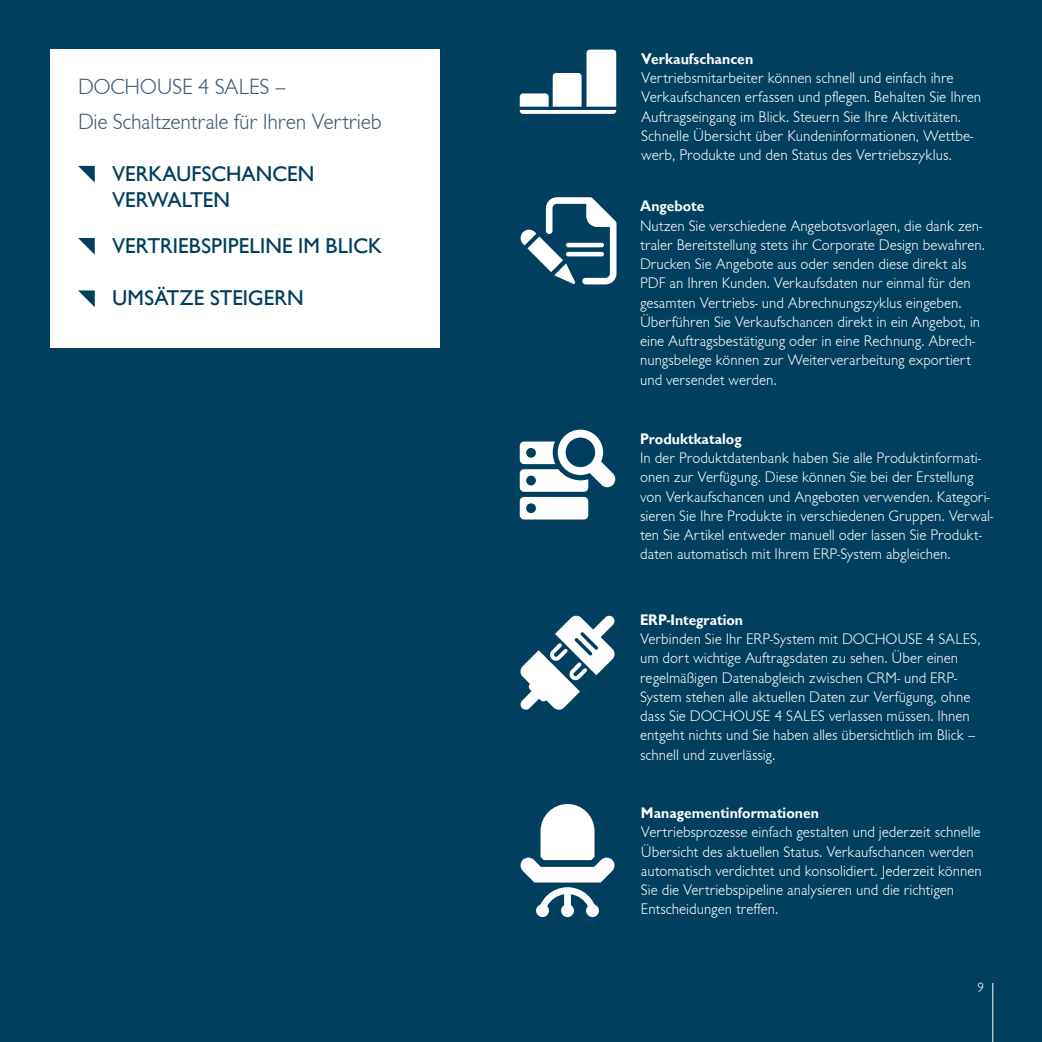
<style>
.page{position:relative;width:1042px;height:1042px;background:#003f5d}
.page>*{position:absolute;margin:0;border:0;box-sizing:border-box;transform-origin:0 0}
.t1{font:300 22.75px/35px "Chantilly";letter-spacing:-.01em;color:#3c5874}
.t2{font:500 22.05px/26.4px "Chantilly";color:#003f5d}
.t3{font:300 15.92px/19.2px "Chantilly";color:#fff}
.t4{font:700 15.92px "Chantilly";color:#fff}
.t5{font:300 15.75px/19.2px "Chantilly";color:#fff}
.t6{font:700 15.75px "Chantilly";color:#fff}
.t7{font:300 14px "Chantilly";color:#fff}
</style>
<div class="page">
<hr style="left:992px;top:983px;width:1px;height:59px;background:#fff">
<svg style="left:520px;top:804px;width:95px;height:113px"></svg>
<svg style="left:520px;top:197px;width:96px;height:87px"></svg>
<svg style="left:520px;top:615px;width:95px;height:95px"></svg>
<svg style="left:520px;top:430px;width:95px;height:89px"></svg>
<div style="left:50px;top:50px;width:389px;height:298px;background:#fff"></div>
<svg style="left:78px;top:166px;width:17px;height:17px"></svg>
<svg style="left:78px;top:238px;width:17px;height:17px"></svg>
<svg style="left:78px;top:290px;width:17px;height:17px"></svg>
<svg style="left:520px;top:50px;width:96px;height:64px"></svg>
<h1 class="t1" style="left:78px;top:70px;width:305px">DOCHOUSE 4 SALES –<br>Die Schaltzentrale für Ihren Vertrieb</h1>
<h2 class="t2" style="left:112px;top:160px;width:204px">VERKAUFSCHANCEN<br>VERWALTEN</h2>
<h2 class="t2" style="left:112px;top:232px;width:271px">VERTRIEBSPIPELINE IM BLICK</h2>
<h2 class="t2" style="left:112px;top:285px;width:193px">UMSÄTZE STEIGERN</h2>
<p class="t4" style="left:641px;top:50px;width:113px">Verkaufschancen</p>
<p class="t3" style="left:641px;top:69px;width:341px">Vertriebsmitarbeiter können schnell und einfach ihre Verkaufschancen erfassen und pflegen. Behalten Sie Ihren Auftragseingang im Blick. Steuern Sie Ihre Aktivitäten.<br>Schnelle Übersicht über Kundeninformationen, Wettbe&shy;werb, Produkte und den Status des Vertriebszyklus.</p>
<p class="t6" style="left:640px;top:197px;width:66px">Angebote</p>
<p class="t5" style="left:640px;top:216px;width:346px">Nutzen Sie verschiedene Angebotsvorlagen, die dank zen&shy;traler Bereitstellung stets ihr Corporate Design bewahren.<br>Drucken Sie Angebote aus oder senden diese direkt als PDF an Ihren Kunden. Verkaufsdaten nur einmal für den gesamten Vertriebs- und Abrechnungszyklus eingeben.<br>Überführen Sie Verkaufschancen direkt in ein Angebot, in eine Auftragsbestätigung oder in eine Rechnung. Abrech&shy;nungsbelege können zur Weiterverarbeitung exportiert und versendet werden.</p>
<p class="t6" style="left:640px;top:430px;width:103px">Produktkatalog</p>
<p class="t5" style="left:640px;top:448px;width:354px">In der Produktdatenbank haben Sie alle Produktinformati&shy;onen zur Verfügung. Diese können Sie bei der Erstellung von Verkaufschancen und Angeboten verwenden. Kategori&shy;sieren Sie Ihre Produkte in verschiedenen Gruppen. Verwal&shy;ten Sie Artikel entweder manuell oder lassen Sie Produkt&shy;daten automatisch mit Ihrem ERP-System abgleichen.</p>
<p class="t6" style="left:640px;top:611px;width:105px">ERP-Integration</p>
<p class="t5" style="left:640px;top:630px;width:342px">Verbinden Sie Ihr ERP-System mit DOCHOUSE 4 SALES, um dort wichtige Auftragsdaten zu sehen. Über einen regelmäßigen Datenabgleich zwischen CRM- und ERP-System stehen alle aktuellen Daten zur Verfügung, ohne dass Sie DOCHOUSE 4 SALES verlassen müssen. Ihnen entgeht nichts und Sie haben alles übersichtlich im Blick – schnell und zuverlässig.</p>
<p class="t6" style="left:641px;top:804px;width:179px">Managementinformationen</p>
<p class="t5" style="left:641px;top:823px;width:342px">Vertriebsprozesse einfach gestalten und jederzeit schnelle Übersicht des aktuellen Status. Verkaufschancen werden automatisch verdichtet und konsolidiert. Jederzeit können Sie die Vertriebspipeline analysieren und die richtigen Entscheidungen treffen.</p>
<p class="t7" style="left:977px;top:980px;width:9px">9</p>
</div>
